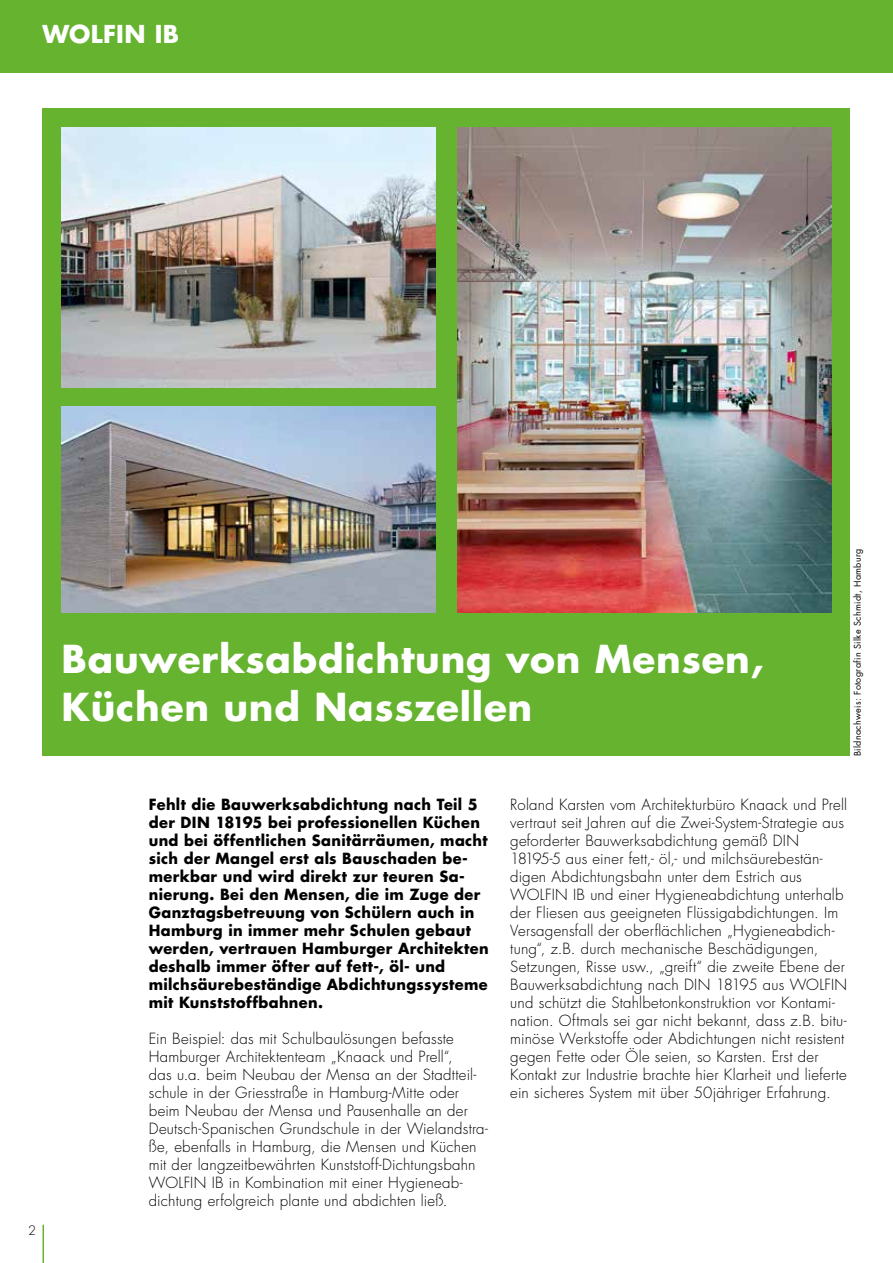
<style>
.page{position:relative;width:893px;height:1263px;background:#fff}
.page>*{position:absolute;margin:0;border:0;box-sizing:border-box;transform-origin:0 0}
.t1{font:700 37.5px/48px "Futura Std";letter-spacing:.02em;color:#fff}
.t2{font:700 24px "Futura Std";letter-spacing:.015em;color:#fff}
.t3{font:300 15px/18px "Futura Std";letter-spacing:.01em;color:#000}
.t4{font:700 15px/18px "Futura Std";letter-spacing:.025em;color:#000}
.t5{font:300 12.75px "Futura Std";color:#000}
.t6{font:9px "Futura Std";letter-spacing:.035em;color:#000}
</style>
<div class="page">
<hr style="left:43px;top:1225px;width:1px;height:38px;background:#65b32e">
<div style="left:0;top:0;width:893px;height:72px;background:#65b32e"></div>
<div style="left:43px;top:109px;width:807px;height:647px;background:#65b32e"></div>
<img style="left:62px;top:128px;width:374px;height:260px">
<img style="left:62px;top:406px;width:374px;height:206px">
<img style="left:457px;top:128px;width:374px;height:484px">
<h2 class="t2" style="left:43px;top:18px;width:138px">WOLFIN IB</h2>
<h1 class="t1" style="left:62px;top:634px;width:704px">Bauwerksabdichtung von Mensen,<br>Küchen und Nasszellen</h1>
<p class="t6" style="left:852px;top:756px;width:209px;rotate:-90deg">Bildnachweis: Fotografin Silke Schmidt, Hamburg</p>
<p class="t5" style="left:28px;top:1223px;width:9px">2</p>
<p class="t4" style="left:149px;top:795px;width:341px">Fehlt die Bauwerksabdichtung nach Teil 5 der DIN 18195 bei professionellen Küchen und bei öffentlichen Sanitärräumen, macht sich der Mangel erst als Bauschaden be&shy;merkbar und wird direkt zur teuren Sa&shy;nierung. Bei den Mensen, die im Zuge der Ganztagsbetreuung von Schülern auch in Hamburg in immer mehr Schulen gebaut werden, vertrauen Hamburger Architekten deshalb immer öfter auf fett-, öl- und milchsäurebeständige Abdichtungssysteme mit Kunststoffbahnen.</p>
<p class="t3" style="left:149px;top:1030px;width:341px">Ein Beispiel: das mit Schulbaulösungen befasste Hamburger Architektenteam „Knaack und Prell“,<br>das u.a. beim Neubau der Mensa an der Stadtteil&shy;schule in der Griesstraße in Hamburg-Mitte oder beim Neubau der Mensa und Pausenhalle an der Deutsch-Spanischen Grundschule in der Wielandstra&shy;ße, ebenfalls in Hamburg, die Mensen und Küchen mit der langzeitbewährten Kunststoff-Dichtungsbahn WOLFIN IB in Kombination mit einer Hygieneab&shy;dichtung erfolgreich plante und abdichten ließ.</p>
<p class="t3" style="left:510px;top:796px;width:338px">Roland Karsten vom Architekturbüro Knaack und Prell vertraut seit Jahren auf die Zwei-System-Strategie aus geforderter Bauwerksabdichtung gemäß DIN 18195-5 aus einer fett,- öl,- und milchsäurebestän&shy;digen Abdichtungsbahn unter dem Estrich aus WOLFIN IB und einer Hygieneabdichtung unterhalb der Fliesen aus geeigneten Flüssigabdichtungen. Im Versagensfall der oberflächlichen „Hygieneabdich&shy;tung“, z.B. durch mechanische Beschädigungen, Setzungen, Risse usw., „greift“ die zweite Ebene der Bauwerksabdichtung nach DIN 18195 aus WOLFIN und schützt die Stahlbetonkonstruktion vor Kontami&shy;nation. Oftmals sei gar nicht bekannt, dass z.B. bitu&shy;minöse Werkstoffe oder Abdichtungen nicht resistent gegen Fette oder Öle seien, so Karsten. Erst der Kontakt zur Industrie brachte hier Klarheit und lieferte ein sicheres System mit über 50jähriger Erfahrung.</p>
</div>
